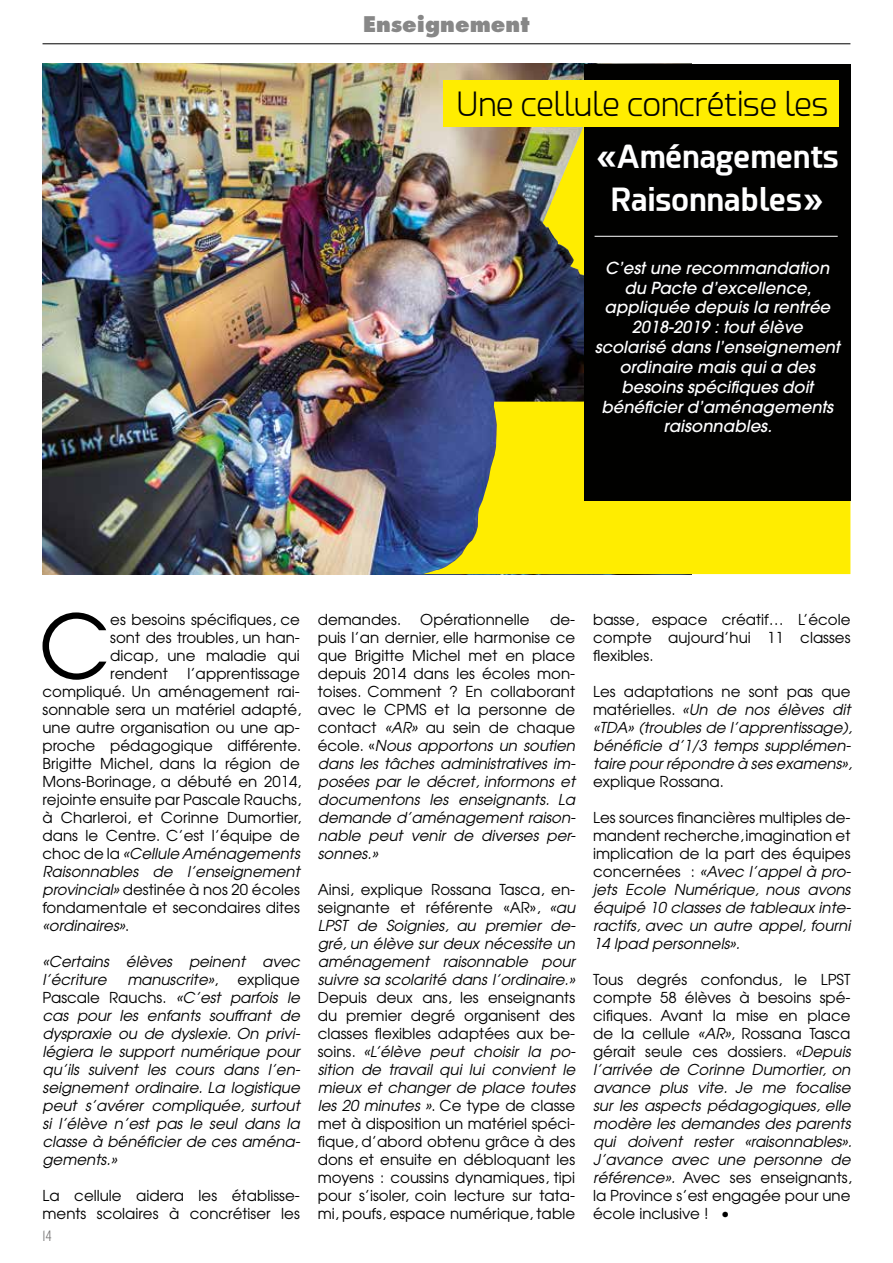
<style>
.page{position:relative;width:893px;height:1263px;background:#fff}
.page>*{position:absolute;margin:0;border:0;box-sizing:border-box;transform-origin:0 0}
.t1{font:88.05px "Avant Garde";color:#000}
.t2{font:300 33px "Esphimere";color:#010100}
.t3{font:700 31.5px/43.2px "Esphimere";color:#fff;text-align:center}
.t4{font:800 21px "Futura";color:#878787}
.t5{font:italic 500 16.5px/19.8px "Avant Garde";color:#fff;text-align:center}
.t6{font:italic 15px/18px "Avant Garde";color:#000;text-align:justify}
.t7{font:15px/18px "Avant Garde";color:#000;text-align:justify}
.t8{font:15px "Rift";color:#706f6f}
.s1{font-style:italic}
.s2{font-style:normal}
</style>
<div class="page">
<hr style="left:43px;top:44px;width:807px;height:1px;background:#000">
<img style="left:43px;top:64px;width:541px;height:510px">
<img style="left:543px;top:127px;width:41px;height:149px">
<svg style="left:423px;top:401px;width:427px;height:173px;background:#d2c81e"></svg>
<div style="left:584px;top:64px;width:266px;height:436px;background:#010100"></div>
<div style="left:444px;top:80px;width:395px;height:47px;background:#ffed00"></div>
<hr style="left:595px;top:236px;width:243px;height:1px;background:#fff">
<h3 class="t4" style="left:363px;top:11px;width:168px">Enseignement</h3>
<h2 class="t2" style="left:456px;top:86px;width:374px">Une cellule concrétise les</h2>
<h3 class="t3" style="left:596px;top:135px;width:245px">«Aménagements<br>Raisonnables»</h3>
<p class="t5" style="left:595px;top:258px;width:246px">C’est une recommandation du Pacte d’excellence, appliquée depuis la rentrée<br>2018-2019 : tout élève scolarisé dans l’enseignement ordinaire mais qui a des besoins spécifiques doit bénéficier d’aménagements raisonnables.</p>
<h1 class="t1" style="left:39px;top:591px;width:73px">C</h1>
<p class="t7" style="left:110px;top:610px;width:191px">es besoins spécifiques, ce sont des troubles, un han&shy;dicap, une maladie qui rendent</p>
<p class="t7" style="left:43px;top:664px;width:260px;text-indent:145px">l’apprentissage compliqué. Un aménagement rai&shy;sonnable sera un matériel adapté, une autre organisation ou une ap&shy;proche pédagogique différente.<br>Brigitte Michel, dans la région de Mons-Borinage, a débuté en 2014, rejointe ensuite par Pascale Rauchs, à Charleroi, et Corinne Dumortier, dans le Centre. C’est l’équipe de choc de la <span class="s1">«Cellule Aménagements Raisonnables de l’enseignement provincial»</span> destinée à nos 20 écoles fondamentale et secondaires dites <span class="s1">«ordinaires»</span>.</p>
<p class="t6" style="left:43px;top:952px;width:259px">«Certains élèves peinent avec l’écriture</p>
<p class="t6" style="left:43px;top:970px;width:259px;text-indent:195px"><span class="s2">explique Pascale Rauchs.</span> «C’est parfois le cas pour les enfants souffrant de dyspraxie ou de dyslexie. On privi&shy;légiera le support numérique pour qu’ils suivent les cours dans l’en&shy;seignement ordinaire. La logistique peut s’avérer compliquée, surtout si l’élève n’est pas le seul dans la classe à bénéficier de ces aména&shy;gements.»</p>
<p class="t7" style="left:43px;top:1186px;width:259px">La cellule aidera les établisse&shy;ments scolaires à concrétiser les</p>
<p class="t6" style="left:127px;top:970px;width:92px">manuscrite»<span class="s2">,</span></p>
<p class="t8" style="left:43px;top:1225px;width:10px">14</p>
<p class="t7" style="left:318px;top:610px;width:85px">demandes.</p>
<p class="t7" style="left:420px;top:610px;width:111px">Opérationnelle</p>
<p class="t6" style="left:318px;top:610px;width:259px;text-indent:232px"><span class="s2">de&shy;puis l’an dernier, elle harmonise ce que Brigitte Michel met en place depuis 2014 dans les écoles mon&shy;toises. Comment ? En collaborant avec le CPMS et la personne de contact</span> «AR» <span class="s2">au sein de chaque école. «</span>Nous apportons un soutien dans les tâches administratives im&shy;posées par le décret, informons et documentons les enseignants. La demande d’aménagement raison&shy;nable peut venir de diverses per&shy;sonnes.»</p>
<p class="t6" style="left:318px;top:880px;width:259px"><span class="s2">Ainsi, explique Rossana Tasca, en&shy;seignante et référente «AR»,</span> «au LPST de Soignies, au premier de&shy;gré, un élève sur deux nécessite un aménagement raisonnable pour suivre sa scolarité dans l’ordinaire.»</p>
<p class="t7" style="left:318px;top:988px;width:259px">Depuis deux ans, les enseignants du premier degré organisent des classes flexibles adaptées aux be&shy;soins. <span class="s1">«L’élève peut choisir la po&shy;sition de travail qui lui convient le mieux et changer de place toutes les 20 minutes »</span>. Ce type de classe met à disposition un matériel spéci&shy;fique, d’abord obtenu grâce à des dons et ensuite en débloquant les moyens : coussins dynamiques, tipi pour s’isoler, coin lecture sur tata&shy;mi, poufs, espace numérique, table</p>
<p class="t7" style="left:593px;top:610px;width:259px">basse, espace créatif… L’école compte aujourd’hui 11 classes flexibles.</p>
<p class="t6" style="left:593px;top:682px;width:260px"><span class="s2">Les adaptations ne sont pas que matérielles.</span> «Un de nos élèves dit «TDA» (troubles de l’apprentissage), bénéficie d’1/3 temps supplémen&shy;taire pour répondre à ses examens»,</p>
<p class="t7" style="left:593px;top:772px;width:132px">explique Rossana.</p>
<p class="t6" style="left:593px;top:808px;width:259px"><span class="s2">Les sources financières multiples de&shy;mandent recherche, imagination et implication de la part des équipes concernées :</span> «Avec l’appel à pro&shy;jets Ecole Numérique, nous avons équipé 10 classes de tableaux inte&shy;ractifs, avec un autre appel, fourni 14 Ipad personnels».</p>
<p class="t6" style="left:593px;top:970px;width:260px"><span class="s2">Tous degrés confondus, le LPST compte 58 élèves à besoins spé&shy;cifiques. Avant la mise en place de la cellule</span> «AR»<span class="s2">, Rossana Tasca gérait seule ces dossiers.</span> «Depuis l’arrivée de Corinne Dumortier, on avance plus vite. Je me focalise sur les aspects pédagogiques, elle modère les demandes des parents qui doivent rester «raisonnables».<br>J’avance avec une personne de référence». <span class="s2">Avec ses enseignants, la Province s’est engagée pour une école inclusive ! •</span></p>
</div>
